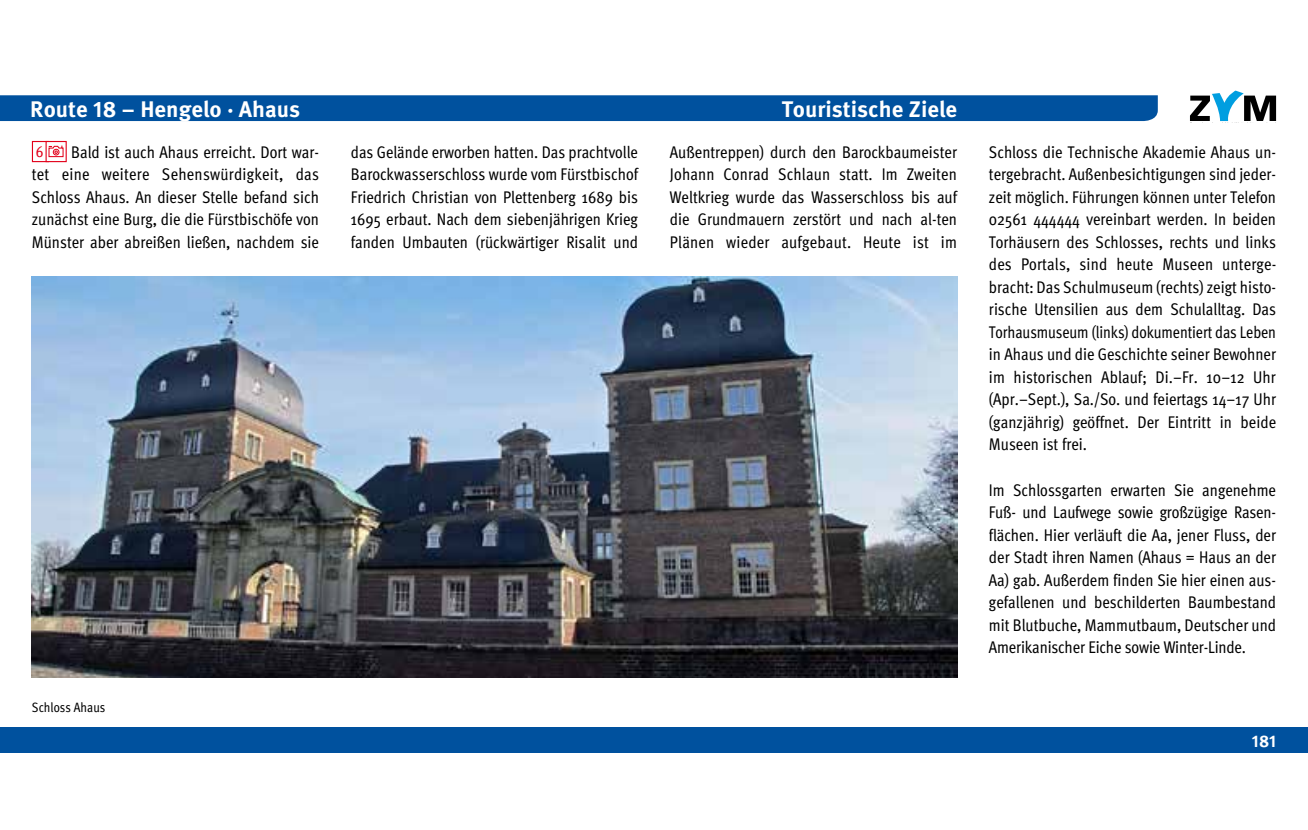
<style>
.page{position:relative;width:1308px;height:830px;background:#fff}
.page>*{position:absolute;margin:0;border:0;box-sizing:border-box;transform-origin:0 0}
.t1{font:700 22.5px "Meta Pro";color:#fff}
.t2{font:condensed 16.88px/22.5px "Meta OT";color:#000;text-align:justify}
.t3{font:700 16.88px "Meta Pro";color:#fff}
.t4{font:condensed 15.75px "Meta OT";color:#e2001a}
.t5{font:condensed 13.5px "Meta OT";color:#000}
</style>
<div class="page">
<div style="left:32px;top:141px;width:17px;height:21px;background:#fff;border:1px solid #e2001a"></div>
<svg style="left:48px;top:143px;width:16px;height:17px"></svg>
<svg style="left:48px;top:145px;width:16px;height:12px"></svg>
<div style="left:46px;top:141px;width:21px;height:21px;border:1px solid #e2001a"></div>
<img style="left:32px;top:276px;width:925px;height:401px">
<div style="left:0;top:95px;width:1157px;height:26px;background:#00519e"></div>
<div style="left:0;top:727px;width:1307px;height:25px;background:#00519e"></div>
<svg style="left:1190px;top:91px;width:86px;height:30px"></svg>
<h1 class="t1" style="left:30px;top:95px;width:271px">Route 18 – Hengelo · Ahaus</h1>
<h1 class="t1" style="left:781px;top:95px;width:177px">Touristische Ziele</h1>
<p class="t2" style="left:670px;top:140px;width:289px">Außentreppen) durch den Barockbaumeister Johann Conrad Schlaun statt. Im Zweiten Weltkrieg wurde das Wasserschloss bis auf die Grundmauern zerstört und nach al-ten Plänen wieder aufgebaut. Heute ist im</p>
<p class="t2" style="left:32px;top:140px;width:289px;text-indent:39px">Bald ist auch Ahaus erreicht. Dort war&shy;tet eine weitere Sehenswürdigkeit, das Schloss Ahaus. An dieser Stelle befand sich zunächst eine Burg, die die Fürstbischöfe von Münster aber abreißen ließen, nachdem sie</p>
<p class="t2" style="left:351px;top:140px;width:289px">das Gelände erworben hatten. Das prachtvolle Barockwasserschloss wurde vom Fürstbischof Friedrich Christian von Plettenberg 1689 bis 1695 erbaut. Nach dem siebenjährigen Krieg fanden Umbauten (rückwärtiger Risalit und</p>
<p class="t2" style="left:989px;top:140px;width:289px">Schloss die Technische Akademie Ahaus un&shy;tergebracht. Außenbesichtigungen sind jeder&shy;zeit möglich. Führungen können unter Telefon 02561 444444 vereinbart werden. In beiden Torhäusern des Schlosses, rechts und links des Portals, sind heute Museen unterge&shy;bracht: Das Schulmuseum (rechts) zeigt histo&shy;rische Utensilien aus dem Schulalltag. Das Torhausmuseum (links) dokumentiert das Leben in Ahaus und die Geschichte seiner Bewohner im historischen Ablauf; Di.–Fr. 10–12 Uhr (Apr.–Sept.), Sa./So. und feiertags 14–17 Uhr (ganzjährig) geöffnet. Der Eintritt in beide Museen ist frei.</p>
<p class="t2" style="left:989px;top:477px;width:289px">Im Schlossgarten erwarten Sie angenehme Fuß- und Laufwege sowie großzügige Rasen&shy;flächen. Hier verläuft die Aa, jener Fluss, der der Stadt ihren Namen (Ahaus = Haus an der Aa) gab. Außerdem finden Sie hier einen aus&shy;gefallenen und beschilderten Baumbestand mit Blutbuche, Mammutbaum, Deutscher und Amerikanischer Eiche sowie Winter-Linde.</p>
<p class="t4" style="left:36px;top:141px;width:9px">6</p>
<p class="t5" style="left:32px;top:698px;width:75px">Schloss Ahaus</p>
<p class="t3" style="left:1251px;top:730px;width:26px">181</p>
</div>
